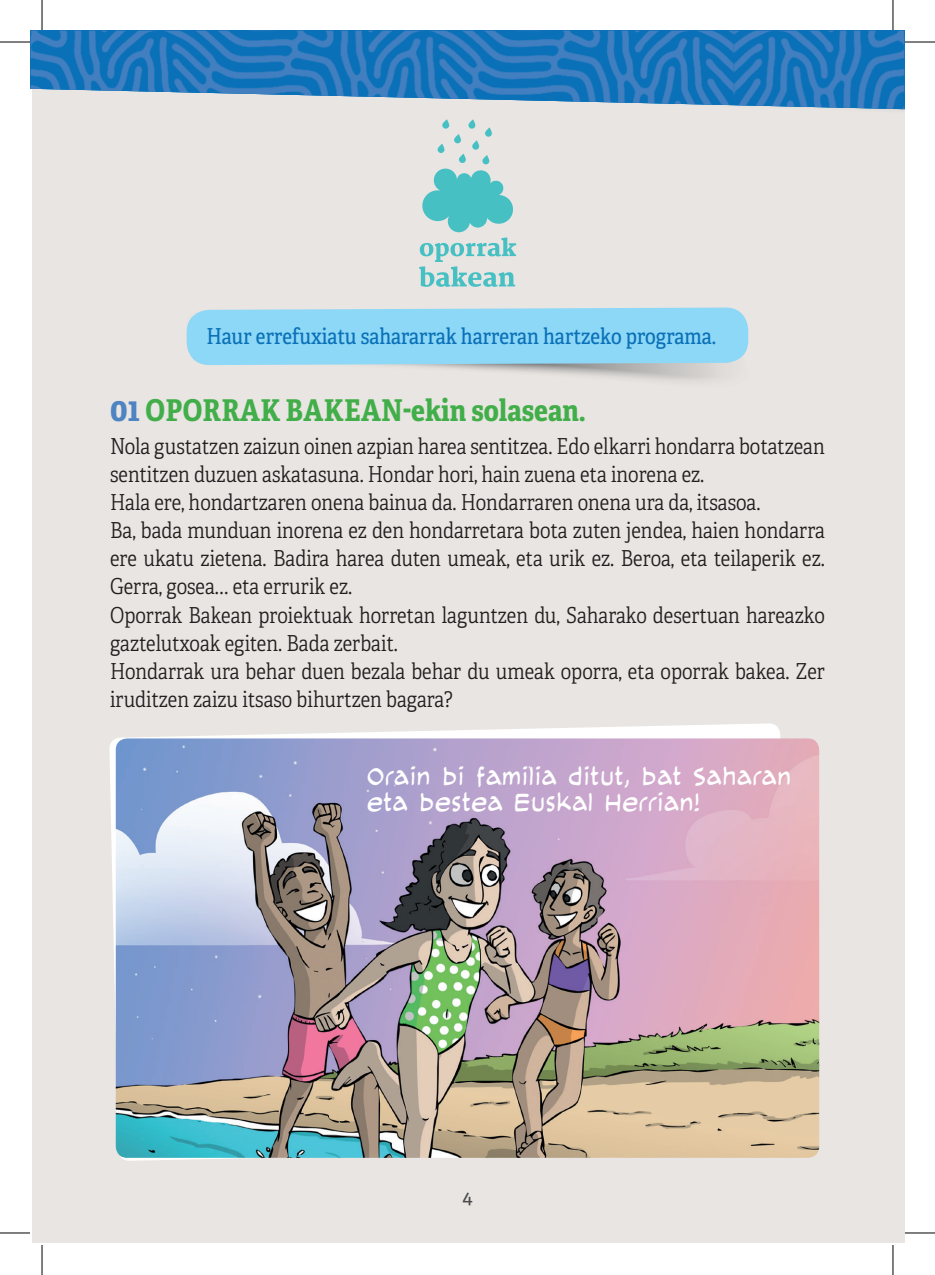
<style>
.page{position:relative;width:935px;height:1275px;background:#fff}
.page>*{position:absolute;margin:0;border:0;box-sizing:border-box;transform-origin:0 0}
.t1{font:700 30px "Adelle Condensed";letter-spacing:.01em;color:#41ae49}
.t2{font:28px/26px "Cloudsplitter LCBB";color:#fff}
.t3{font:300 22px/28px "Adelle Condensed";color:#231f20}
.t4{font:22px "Adelle Condensed";color:#0a71b8}
.t5{font:20px "Adelle";color:#4b4c4d}
.s1{font-size:34px;color:#4e84c2}
</style>
<div class="page">
<div style="left:32px;top:31px;width:872px;height:1212px;background:#e9e5e2"></div>
<svg style="left:186px;top:307px;width:562px;height:58px;background:#91d7f4"></svg>
<img style="left:734px;top:31px;width:170px;height:78px">
<img style="left:31px;top:31px;width:702px;height:74px">
<svg style="left:109px;top:723px;width:680px;height:438px"></svg>
<img style="left:116px;top:738px;width:703px;height:419px">
<svg style="left:419px;top:119px;width:97px;height:168px"></svg>
<hr style="left:0;top:42px;width:30px;height:1px;background:#000">
<hr style="left:904px;top:42px;width:30px;height:1px;background:#000">
<hr style="left:0;top:1232px;width:30px;height:1px;background:#000">
<hr style="left:904px;top:1232px;width:30px;height:1px;background:#000">
<hr style="left:42px;top:0;width:1px;height:30px;background:#000">
<hr style="left:42px;top:1245px;width:1px;height:30px;background:#000">
<hr style="left:892px;top:0;width:1px;height:30px;background:#000">
<hr style="left:892px;top:1245px;width:1px;height:30px;background:#000">
<p class="t4" style="left:206px;top:323px;width:511px">Haur errefuxiatu sahararrak harreran hartzeko programa.</p>
<h1 class="t1" style="left:110px;top:391px;width:477px"><span class="s1">01</span> OPORRAK BAKEAN-ekin solasean.</h1>
<p class="t3" style="left:110px;top:433px;width:716px">Nola gustatzen zaizun oinen azpian harea sentitzea. Edo elkarri hondarra botatzean sentitzen duzuen askatasuna. Hondar hori, hain zuena eta inorena ez.<br>Hala ere, hondartzaren onena bainua da. Hondarraren onena ura da, itsasoa.<br>Ba, bada munduan inorena ez den hondarretara bota zuten jendea, haien hondarra ere ukatu zietena. Badira harea duten umeak, eta urik ez. Beroa, eta teilaperik ez.<br>Gerra, gosea… eta errurik ez.<br>Oporrak Bakean proiektuak horretan laguntzen du, Saharako desertuan hareazko gaztelutxoak egiten. Bada zerbait.<br>Hondarrak ura behar duen bezala behar du umeak oporra, eta oporrak bakea. Zer iruditzen zaizu itsaso bihurtzen bagara?</p>
<p class="t2" style="left:366px;top:764px;width:426px">Orain bi familia ditut, bat Saharan eta bestea Euskal Herrian!</p>
<p class="t5" style="left:462px;top:1184px;width:12px">4</p>
</div>
